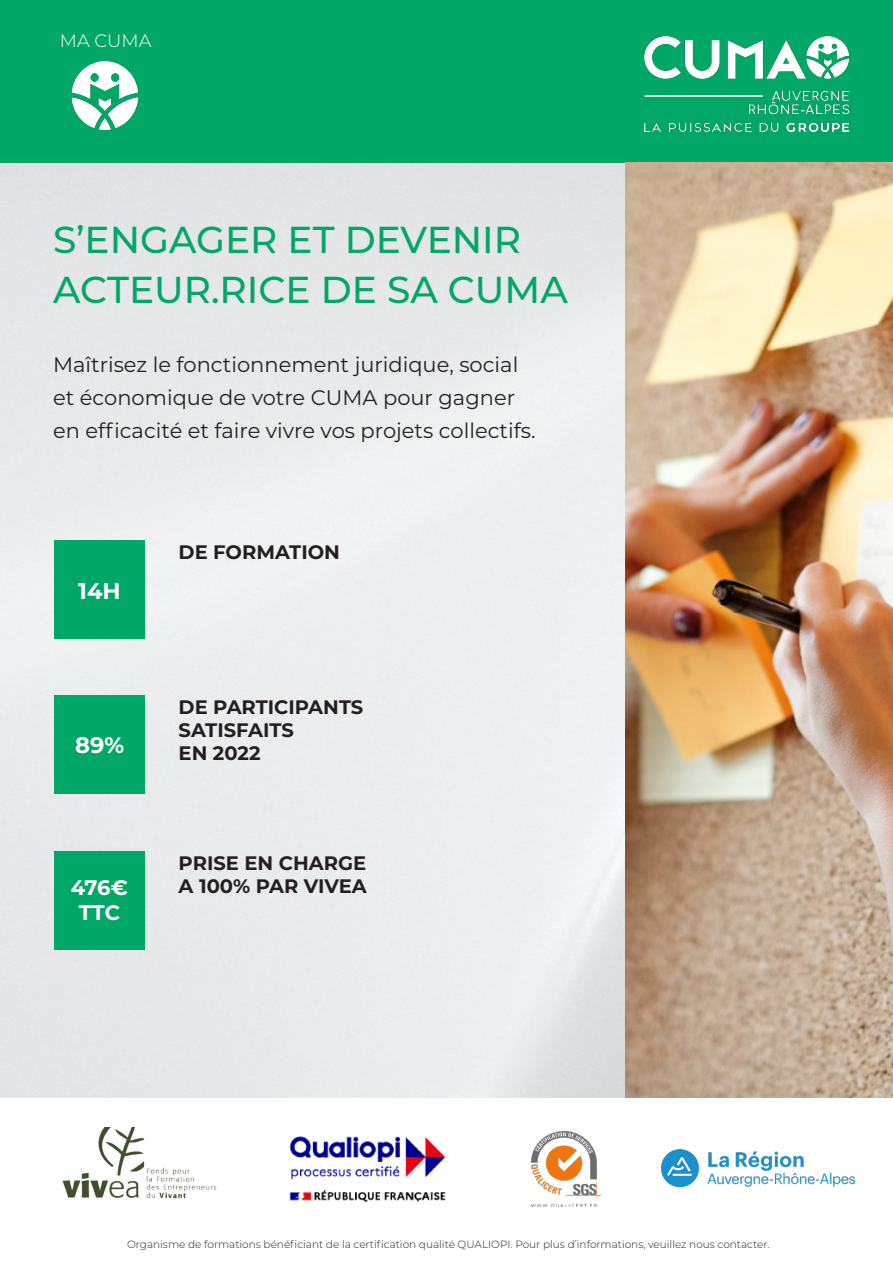
<style>
.page{position:relative;width:893px;height:1263px;background:#fff}
.page>*{position:absolute;margin:0;border:0;box-sizing:border-box;transform-origin:0 0}
.t1{font:500 37.5px/49.5px "Montserrat";color:#00a767}
.t2{font:700 22.5px "Montserrat";color:#fff}
.t3{font:21px/33px "Montserrat";color:#231f20}
.t4{font:700 21px "Montserrat";letter-spacing:-.015em;color:#fff}
.t5{font:700 19.5px "Montserrat";color:#231f20}
.t6{font:300 18px "Montserrat";color:#fff}
.t7{font:300 10.5px "Montserrat";color:#231f20}
</style>
<div class="page">
<div style="left:0;top:162px;width:773px;height:936px;background:#eaebed"></div>
<div style="left:0;top:0;width:893px;height:162px;background:#00a767"></div>
<img style="left:644px;top:36px;width:206px;height:96px">
<img style="left:71px;top:61px;width:68px;height:70px">
<div style="left:54px;top:695px;width:91px;height:98px;background:#00a767"></div>
<div style="left:54px;top:851px;width:91px;height:98px;background:#00a767"></div>
<div style="left:54px;top:540px;width:91px;height:99px;background:#00a767"></div>
<img style="left:625px;top:163px;width:268px;height:935px">
<img style="left:289px;top:1136px;width:157px;height:67px">
<img style="left:62px;top:1127px;width:155px;height:72px">
<img style="left:531px;top:1131px;width:70px;height:75px">
<img style="left:661px;top:1149px;width:194px;height:38px">
<p class="t6" style="left:60px;top:29px;width:93px">MA CUMA</p>
<p class="t1" style="left:53px;top:214px;width:516px">S’ENGAGER ET DEVENIR<br>ACTEUR.RICE DE SA CUMA</p>
<p class="t3" style="left:53px;top:347px;width:484px">Maîtrisez le fonctionnement juridique, social et économique de votre CUMA pour gagner en efficacité et faire vivre vos projets collectifs.</p>
<p class="t2" style="left:78px;top:575px;width:44px">14H</p>
<p class="t2" style="left:75px;top:729px;width:50px">89%</p>
<p class="t4" style="left:71px;top:872px;width:58px">476€</p>
<p class="t4" style="left:79px;top:897px;width:43px">TTC</p>
<p class="t5" style="left:179px;top:538px;width:163px">DE FORMATION</p>
<p class="t5" style="left:179px;top:692px;width:186px">DE PARTICIPANTS</p>
<p class="t5" style="left:179px;top:716px;width:117px">SATISFAITS</p>
<p class="t5" style="left:179px;top:739px;width:83px">EN 2022</p>
<p class="t5" style="left:179px;top:848px;width:189px">PRISE EN CHARGE</p>
<p class="t5" style="left:179px;top:872px;width:190px">A 100% PAR VIVEA</p>
<p class="t7" style="left:127px;top:1237px;width:644px">Organisme de formations bénéficiant de la certification qualité QUALIOPI. Pour plus d’informations, veuillez nous contacter.</p>
</div>
